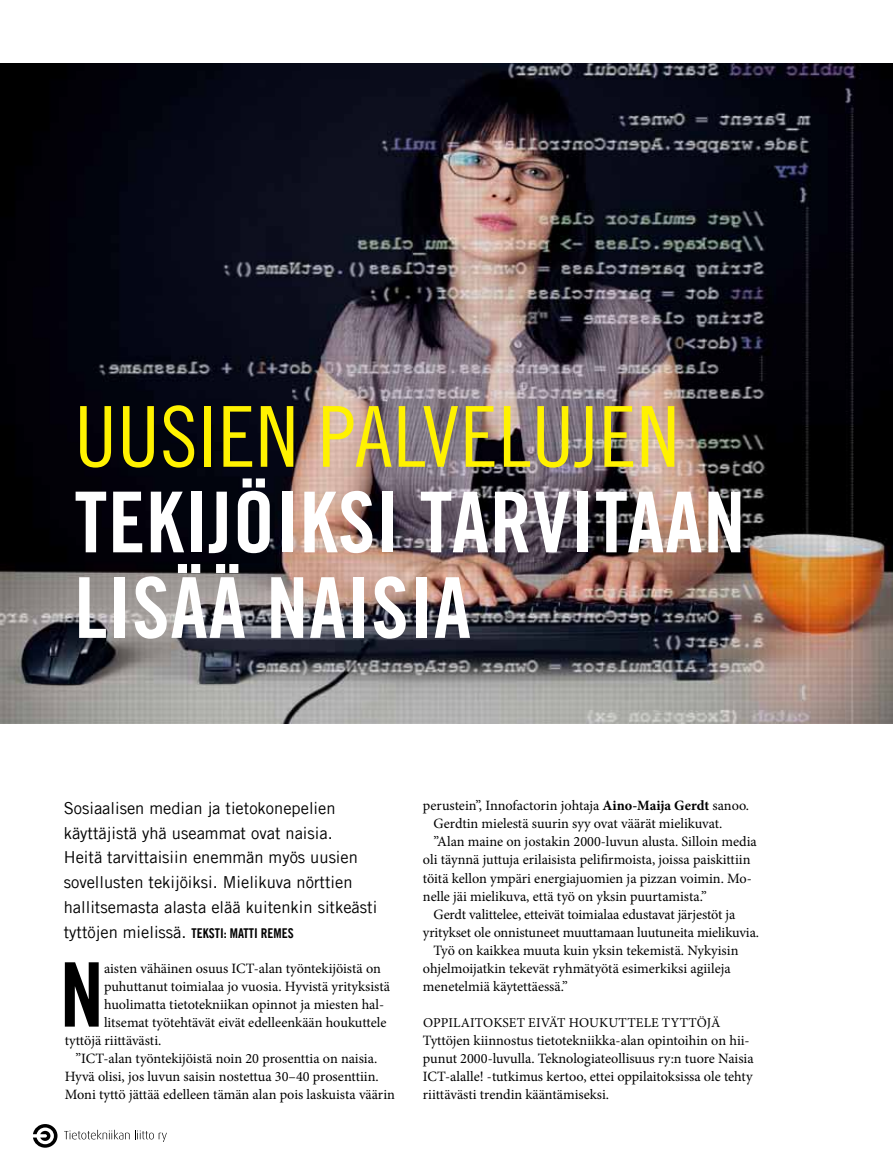
<style>
.page{position:relative;width:893px;height:1170px;background:#fff}
.page>*{position:absolute;margin:0;border:0;box-sizing:border-box;transform-origin:0 0}
.t1{font:89.1px "Trade Gothic LT Com Bd Cn 20";color:#000}
.t2{font:84px/85.5px "Trade Gothic LT Com Bd Cn 20";letter-spacing:.01em;color:#fff}
.t3{font:84px "Trade Gothic LT Com Cn 18";letter-spacing:.01em;color:#fff200}
.t4{font:16.5px/24.8px "Trade Gothic LT Com";color:#000}
.t5{font:14.25px/18px "Minion Pro";letter-spacing:-.005em;color:#000}
.t6{font:13.5px "Minion Pro";color:#000}
.t7{font:13.5px "Trade Gothic LT Com Bd Cn 20";color:#000}
.s1{font-family:"Trade Gothic LT Com Bd Cn 20";font-size:13.5px}
.s2{font-weight:700}
</style>
<div class="page">
<svg style="left:33px;top:1124px;width:25px;height:23px"></svg>
<svg style="left:64px;top:1129px;width:103px;height:12px"></svg>
<img style="left:0;top:64px;width:893px;height:659px">
<h2 class="t3" style="left:75px;top:387px;width:606px">UUSIEN PALVELUJEN</h2>
<h2 class="t2" style="left:75px;top:479px;width:672px">TEKIJÖIKSI TARVITAAN<br>LISÄÄ NAISIA</h2>
<p class="t4" style="left:64px;top:795px;width:315px">Sosiaalisen median ja tietokonepelien käyttäjistä yhä useammat ovat naisia.<br>Heitä tarvittaisiin enemmän myös uusien sovellusten tekijöiksi. Mielikuva nörttien hallitsemasta alasta elää kuitenkin sitkeästi tyttöjen mielissä. <span class="s1">TEKSTI</span></p>
<p class="t7" style="left:224px;top:924px;width:71px">: MATTI REMES</p>
<h1 class="t1" style="left:60px;top:940px;width:35px">N</h1>
<p class="t5" style="left:104px;top:959px;width:278px">aisten vähäinen osuus ICT-alan työntekijöistä on</p>
<p class="t5" style="left:104px;top:977px;width:288px">puhuttanut toimialaa jo vuosia. Hyvistä yrityksistä</p>
<p class="t5" style="left:104px;top:995px;width:282px">huolimatta tietotekniikan opinnot ja miesten hal-</p>
<p class="t5" style="left:104px;top:1013px;width:284px">litsemat työtehtävät eivät edelleenkään houkuttele</p>
<p class="t5" style="left:65px;top:1031px;width:98px">tyttöjä riittävästi.</p>
<p class="t5" style="left:75px;top:1049px;width:303px">”ICT-alan työntekijöistä noin 20 prosenttia on naisia.</p>
<p class="t5" style="left:65px;top:1067px;width:315px">Hyvä olisi, jos luvun saisin nostettua 30–40 prosenttiin.</p>
<p class="t5" style="left:65px;top:1085px;width:332px">Moni tyttö jättää edelleen tämän alan pois laskuista väärin</p>
<p class="t5" style="left:423px;top:796px;width:328px">perustein”, Innofactorin johtaja <span class="s2">Aino-Maija Gerdt</span> sanoo.</p>
<p class="t5" style="left:434px;top:814px;width:290px">Gerdtin mielestä suurin syy ovat väärät mielikuvat.</p>
<p class="t5" style="left:434px;top:832px;width:325px">”Alan maine on jostakin 2000-luvun alusta. Silloin media</p>
<p class="t5" style="left:423px;top:850px;width:329px">oli täynnä juttuja erilaisista pelifirmoista, joissa paiskittiin</p>
<p class="t5" style="left:423px;top:868px;width:330px">töitä kellon ympäri energiajuomien ja pizzan voimin. Mo-</p>
<p class="t5" style="left:423px;top:886px;width:285px">nelle jäi mielikuva, että työ on yksin puurtamista.”</p>
<p class="t5" style="left:434px;top:904px;width:303px">Gerdt valittelee, etteivät toimialaa edustavat järjestöt ja</p>
<p class="t5" style="left:423px;top:922px;width:338px">yritykset ole onnistuneet muuttamaan luutuneita mielikuvia.</p>
<p class="t5" style="left:434px;top:940px;width:306px">Työ on kaikkea muuta kuin yksin tekemistä. Nykyisin</p>
<p class="t5" style="left:423px;top:958px;width:309px">ohjelmoijatkin tekevät ryhmätyötä esimerkiksi agiileja</p>
<p class="t5" style="left:423px;top:976px;width:146px">menetelmiä käytettäessä.”</p>
<p class="t6" style="left:423px;top:1013px;width:35px">Oppilaitokset</p>
<p class="t6" style="left:528px;top:1013px;width:100px">eivät houkuttele</p>
<p class="t6" style="left:662px;top:1013px;width:53px">tyttöjä</p>
<p class="t5" style="left:423px;top:1031px;width:332px">Tyttöjen kiinnostus tietotekniikka-alan opintoihin on hii&shy;punut 2000-luvulla. Teknologiateollisuus ry:n tuore Naisia ICT-alalle! -tutkimus kertoo, ettei oppilaitoksissa ole tehty riittävästi trendin kääntämiseksi.</p>
</div>
